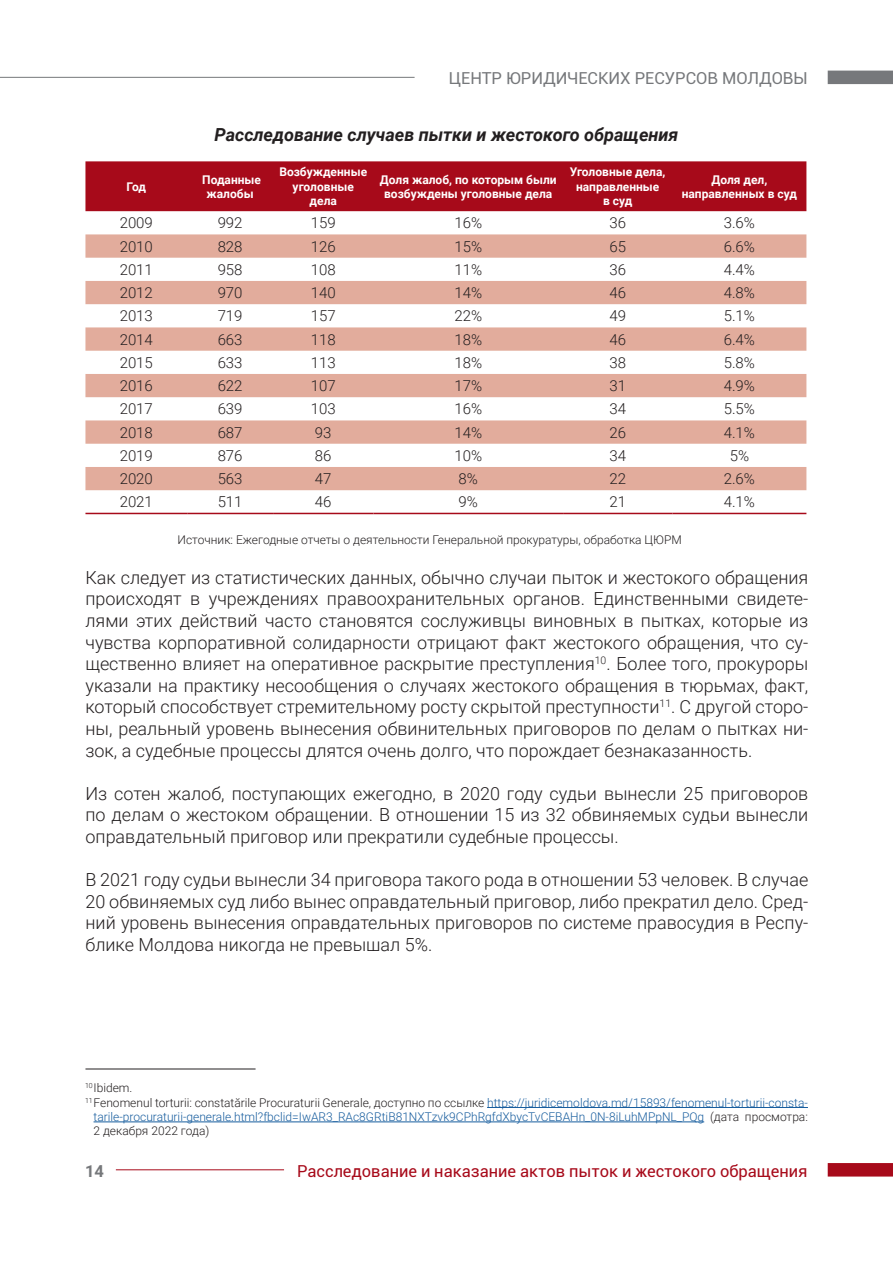
<style>
.page{position:relative;width:893px;height:1263px;background:#fff}
.page>*{position:absolute;margin:0;border:0;box-sizing:border-box;transform-origin:0 0}
.t1{font:300 18px/21.6px "Roboto";color:#231f20;text-align:justify}
.Titlu_tabel_grafic{font:italic 700 18px "Roboto";color:#231f20}
.t2{font:16.5px "Roboto";color:#a70a1a}
.t3{font:16.5px "Roboto";color:#76787b}
.t4{font:700 16.5px "Roboto";color:#76787b}
.tabel{font:300 15px "Roboto";color:#231f20}
.footnote{font:300 12px/14.4px "Roboto";color:#175d9e;text-align:justify}
.Tabel_primul_rand{font:700 12px/14.4px "Roboto";color:#fff;text-align:center}
.footnote-2{font:300 12px "Roboto";color:#231f20}
.s1{color:#231f20}
</style>
<div class="page">
<div style="left:828px;top:1163px;width:65px;height:13px;background:#a70a1a"></div>
<hr style="left:116px;top:1169px;width:168px;height:1px;background:#a70a1a">
<div style="left:828px;top:71px;width:65px;height:13px;background:#76787b"></div>
<hr style="left:0;top:77px;width:415px;height:1px;background:#76787b">
<hr style="left:85px;top:1069px;width:171px;height:1px;background:#231f20">
<hr style="left:487px;top:1107px;width:321px;height:1px;background:#175d9e">
<hr style="left:94px;top:1121px;width:610px;height:1px;background:#175d9e">
<div style="left:85px;top:161px;width:721px;height:50px;background:#a70a1a"></div>
<svg style="left:85px;top:234px;width:721px;height:256px;fill:#e2ac9c"></svg>
<hr style="left:85px;top:513px;width:102px;height:1px;background:#a70a1a">
<hr style="left:187px;top:513px;width:86px;height:1px;background:#a70a1a">
<hr style="left:273px;top:513px;width:100px;height:1px;background:#a70a1a">
<hr style="left:373px;top:513px;width:190px;height:1px;background:#a70a1a">
<hr style="left:563px;top:513px;width:109px;height:1px;background:#a70a1a">
<hr style="left:672px;top:513px;width:134px;height:1px;background:#a70a1a">
<p class="t3" style="left:449px;top:67px;width:360px">ЦЕНТР ЮРИДИЧЕСКИХ РЕСУРСОВ МОЛДОВЫ</p>
<p class="Titlu_tabel_grafic" style="left:214px;top:122px;width:465px">Расследование случаев пытки и жестокого обращения</p>
<p class="Tabel_primul_rand" style="left:126px;top:179px;width:21px">Год</p>
<p class="Tabel_primul_rand" style="left:202px;top:172px;width:60px">Поданные жалобы</p>
<p class="Tabel_primul_rand" style="left:279px;top:164px;width:89px">Возбужденные уголовные дела</p>
<p class="Tabel_primul_rand" style="left:380px;top:172px;width:178px">Доля жалоб, по которым были возбуждены уголовные дела</p>
<p class="Tabel_primul_rand" style="left:570px;top:164px;width:97px">Уголовные дела, направленные<br>в суд</p>
<p class="Tabel_primul_rand" style="left:682px;top:172px;width:117px">Доля дел, направленных в суд</p>
<p class="tabel" style="left:120px;top:213px;width:35px">2009</p>
<p class="tabel" style="left:218px;top:213px;width:26px">992</p>
<p class="tabel" style="left:311px;top:213px;width:26px">159</p>
<p class="tabel" style="left:454px;top:213px;width:29px">16%</p>
<p class="tabel" style="left:609px;top:213px;width:18px">36</p>
<p class="tabel" style="left:724px;top:213px;width:33px">3.6%</p>
<p class="tabel" style="left:120px;top:236px;width:35px">2010</p>
<p class="tabel" style="left:218px;top:236px;width:26px">828</p>
<p class="tabel" style="left:311px;top:236px;width:26px">126</p>
<p class="tabel" style="left:454px;top:236px;width:29px">15%</p>
<p class="tabel" style="left:609px;top:236px;width:18px">65</p>
<p class="tabel" style="left:724px;top:236px;width:33px">6.6%</p>
<p class="tabel" style="left:120px;top:259px;width:35px">2011</p>
<p class="tabel" style="left:218px;top:259px;width:26px">958</p>
<p class="tabel" style="left:311px;top:259px;width:26px">108</p>
<p class="tabel" style="left:454px;top:259px;width:29px">11%</p>
<p class="tabel" style="left:609px;top:259px;width:18px">36</p>
<p class="tabel" style="left:724px;top:259px;width:33px">4.4%</p>
<p class="tabel" style="left:120px;top:282px;width:35px">2012</p>
<p class="tabel" style="left:218px;top:282px;width:26px">970</p>
<p class="tabel" style="left:311px;top:282px;width:26px">140</p>
<p class="tabel" style="left:454px;top:282px;width:29px">14%</p>
<p class="tabel" style="left:609px;top:282px;width:18px">46</p>
<p class="tabel" style="left:724px;top:282px;width:33px">4.8%</p>
<p class="tabel" style="left:120px;top:306px;width:35px">2013</p>
<p class="tabel" style="left:218px;top:306px;width:26px">719</p>
<p class="tabel" style="left:311px;top:306px;width:26px">157</p>
<p class="tabel" style="left:454px;top:306px;width:29px">22%</p>
<p class="tabel" style="left:609px;top:306px;width:18px">49</p>
<p class="tabel" style="left:724px;top:306px;width:33px">5.1%</p>
<p class="tabel" style="left:120px;top:329px;width:35px">2014</p>
<p class="tabel" style="left:218px;top:329px;width:26px">663</p>
<p class="tabel" style="left:311px;top:329px;width:26px">118</p>
<p class="tabel" style="left:454px;top:329px;width:29px">18%</p>
<p class="tabel" style="left:609px;top:329px;width:18px">46</p>
<p class="tabel" style="left:724px;top:329px;width:33px">6.4%</p>
<p class="tabel" style="left:120px;top:352px;width:35px">2015</p>
<p class="tabel" style="left:218px;top:352px;width:26px">633</p>
<p class="tabel" style="left:311px;top:352px;width:26px">113</p>
<p class="tabel" style="left:454px;top:352px;width:29px">18%</p>
<p class="tabel" style="left:609px;top:352px;width:18px">38</p>
<p class="tabel" style="left:724px;top:352px;width:33px">5.8%</p>
<p class="tabel" style="left:120px;top:375px;width:35px">2016</p>
<p class="tabel" style="left:218px;top:375px;width:26px">622</p>
<p class="tabel" style="left:311px;top:375px;width:26px">107</p>
<p class="tabel" style="left:454px;top:375px;width:29px">17%</p>
<p class="tabel" style="left:609px;top:375px;width:18px">31</p>
<p class="tabel" style="left:724px;top:375px;width:33px">4.9%</p>
<p class="tabel" style="left:120px;top:399px;width:35px">2017</p>
<p class="tabel" style="left:218px;top:399px;width:26px">639</p>
<p class="tabel" style="left:311px;top:399px;width:26px">103</p>
<p class="tabel" style="left:454px;top:399px;width:29px">16%</p>
<p class="tabel" style="left:609px;top:399px;width:18px">34</p>
<p class="tabel" style="left:724px;top:399px;width:33px">5.5%</p>
<p class="tabel" style="left:120px;top:422px;width:35px">2018</p>
<p class="tabel" style="left:218px;top:422px;width:26px">687</p>
<p class="tabel" style="left:315px;top:422px;width:18px">93</p>
<p class="tabel" style="left:454px;top:422px;width:29px">14%</p>
<p class="tabel" style="left:609px;top:422px;width:18px">26</p>
<p class="tabel" style="left:724px;top:422px;width:33px">4.1%</p>
<p class="tabel" style="left:120px;top:445px;width:35px">2019</p>
<p class="tabel" style="left:218px;top:445px;width:26px">876</p>
<p class="tabel" style="left:315px;top:445px;width:18px">86</p>
<p class="tabel" style="left:454px;top:445px;width:29px">10%</p>
<p class="tabel" style="left:609px;top:445px;width:18px">34</p>
<p class="tabel" style="left:730px;top:445px;width:21px">5%</p>
<p class="tabel" style="left:120px;top:468px;width:35px">2020</p>
<p class="tabel" style="left:218px;top:468px;width:26px">563</p>
<p class="tabel" style="left:315px;top:468px;width:18px">47</p>
<p class="tabel" style="left:459px;top:468px;width:21px">8%</p>
<p class="tabel" style="left:609px;top:468px;width:18px">22</p>
<p class="tabel" style="left:724px;top:468px;width:33px">2.6%</p>
<p class="tabel" style="left:120px;top:492px;width:35px">2021</p>
<p class="tabel" style="left:218px;top:492px;width:26px">511</p>
<p class="tabel" style="left:315px;top:492px;width:18px">46</p>
<p class="tabel" style="left:459px;top:492px;width:21px">9%</p>
<p class="tabel" style="left:609px;top:492px;width:18px">21</p>
<p class="tabel" style="left:724px;top:492px;width:33px">4.1%</p>
<p class="footnote-2" style="left:178px;top:531px;width:506px">Источник: Ежегодные отчеты о деятельности Генеральной прокуратуры, обработка ЦЮРМ</p>
<p class="t1" style="left:85px;top:566px;width:724px">Как следует из статистических данных, обычно случаи пыток и жестокого обращения происходят в учреждениях правоохранительных органов. Единственными свидете&shy;лями этих действий часто становятся сослуживцы виновных в пытках, которые из чувства корпоративной солидарности отрицают факт жестокого обращения, что су&shy;щественно влияет на оперативное раскрытие преступления<sup>10</sup>. Более того, прокуроры указали на практику несообщения о случаях жестокого обращения в тюрьмах, факт, который способствует стремительному росту скрытой преступности<sup>11</sup>. С другой сторо&shy;ны, реальный уровень вынесения обвинительных приговоров по делам о пытках ни&shy;зок, а судебные процессы длятся очень долго, что порождает безнаказанность.</p>
<p class="t1" style="left:85px;top:782px;width:724px">Из сотен жалоб, поступающих ежегодно, в 2020 году судьи вынесли 25 приговоров по делам о жестоком обращении. В отношении 15 из 32 обвиняемых судьи вынесли оправдательный приговор или прекратили судебные процессы.</p>
<p class="t1" style="left:85px;top:868px;width:724px">В 2021 году судьи вынесли 34 приговора такого рода в отношении 53 человек. В случае 20 обвиняемых суд либо вынес оправдательный приговор, либо прекратил дело. Сред&shy;ний уровень вынесения оправдательных приговоров по системе правосудия в Респу&shy;блике Молдова никогда не превышал 5%.</p>
<p class="footnote-2" style="left:85px;top:1079px;width:49px"><sup>10</sup>Ibidem.</p>
<p class="footnote" style="left:94px;top:1095px;width:716px;text-indent:-9px"><sup>11</sup><span class="s1">Fenomenul torturii: constatările Procuraturii Generale, доступно по ссылке</span> https://juridicemoldova.md/15893/fenomenul-torturii-consta&shy;tarile-procuraturii-generale.html?fbclid=IwAR3_RAc8GRtiB81NXTzvk9CPhRgfdXbycTvCEBAHn_0N-8iLuhMPpNL_PQg <span class="s1">(дата просмотра:<br>2 декабря 2022 года)</span></p>
<p class="t4" style="left:85px;top:1159px;width:20px">14</p>
<p class="t2" style="left:297px;top:1159px;width:512px">Расследование и наказание актов пыток и жестокого обращения</p>
</div>
